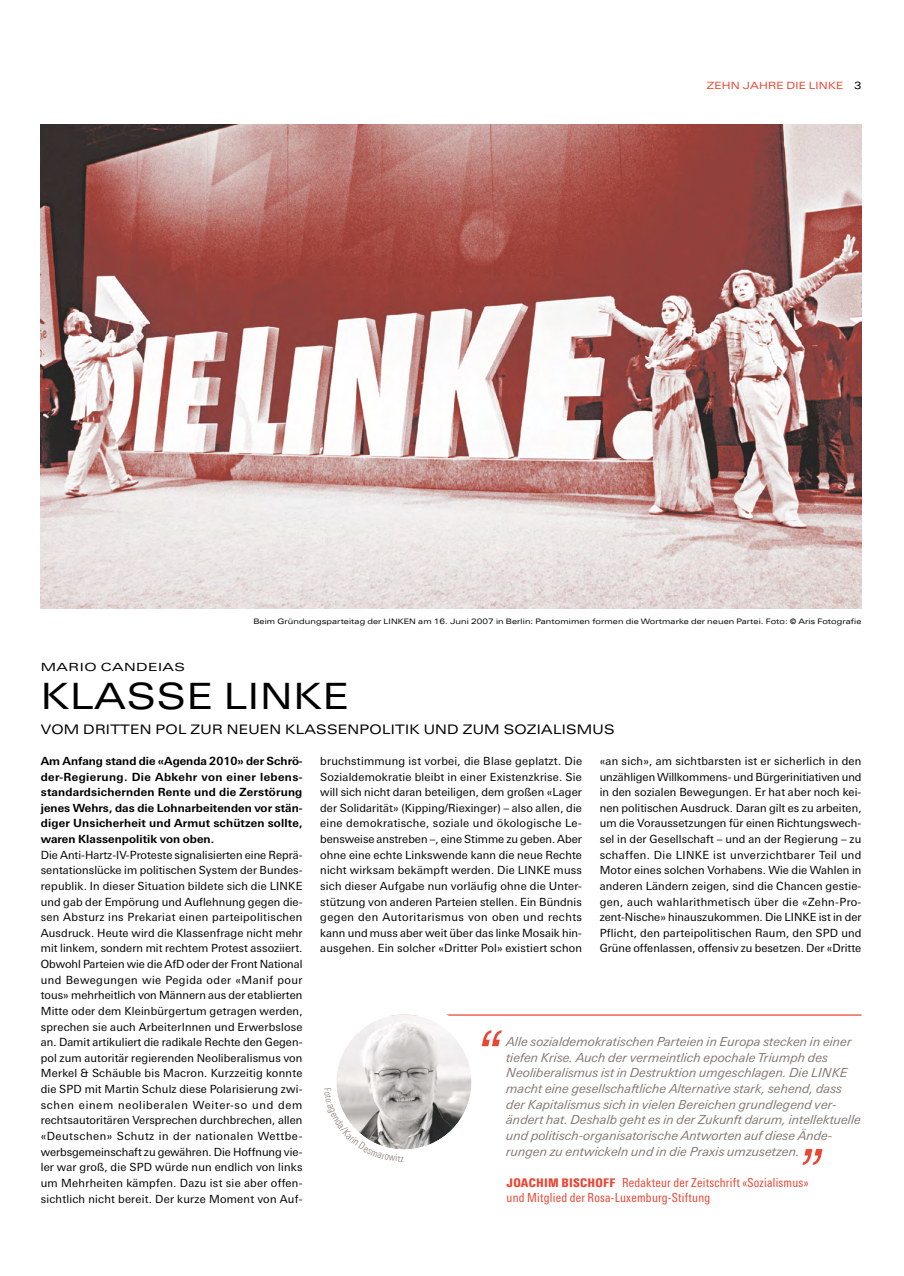
<style>
.page{position:relative;width:904px;height:1276px;background:#fff}
.page>*{position:absolute;margin:0;border:0;box-sizing:border-box;transform-origin:0 0}
.t1{font:36.25px "Linotype Univers Extd";letter-spacing:.025em;color:#000}
.t2{font:13.12px "Linotype Univers Extd";letter-spacing:.02em;color:#000}
.t3{font:italic 12.5px/15.6px "Linotype Univers Basic";letter-spacing:.01em;color:#847873}
.t4{font:condensed 12.5px/15.6px "Linotype Univers";letter-spacing:.02em;color:#e94633}
.t5{font:11.25px/15.6px "Linotype Univers Basic";letter-spacing:.015em;color:#000;text-align:justify}
.t6{font:700 11.25px/15.6px "Linotype Univers Basic";letter-spacing:.005em;color:#000;text-align:justify}
.t7{font:11.25px "Linotype Univers Extd";letter-spacing:.04em;color:#000;scale:1.16 1}
.t8{font:10px "Linotype Univers Extd";letter-spacing:.02em;color:#e94633}
.t9{font:7.5px "Linotype Univers Extd";letter-spacing:.015em;color:#000}
.s1{color:#000}
.s2{font-weight:900;font-size:11.88px}
</style>
<div class="page">
<img style="left:41px;top:124px;width:820px;height:484px">
<svg style="left:802px;top:1149px;width:20px;height:16px"></svg>
<hr style="left:377px;top:1014px;width:484px;height:1px;background:#e94633">
<svg style="left:482px;top:1030px;width:20px;height:16px"></svg>
<img style="left:336px;top:1014px;width:135px;height:135px;border-radius:67px">
<div style="left:324px;top:1002px;width:160px;height:160px;border:12px solid #fff;border-radius:50%"></div>
<svg style="left:324px;top:1088px;width:79px;height:73px"></svg>
<p class="t8" style="left:707px;top:79px;width:156px">ZEHN JAHRE DIE LINKE <span class="s1">3</span></p>
<p class="t9" style="left:253px;top:617px;width:609px">Beim Gründungsparteitag der LINKEN am 16. Juni 2007 in Berlin: Pantomimen formen die Wortmarke der neuen Partei. Foto: © Aris Fotografie</p>
<p class="t7" style="left:41px;top:660px;width:126px">MARIO CANDEIAS</p>
<h1 class="t1" style="left:41px;top:674px;width:309px">KLASSE LINKE</h1>
<p class="t2" style="left:41px;top:721px;width:575px">VOM DRITTEN POL ZUR NEUEN KLASSENPOLITIK UND ZUM SOZIALISMUS</p>
<p class="t6" style="left:41px;top:753px;width:263px">Am Anfang stand die «Agenda 2010» der Schrö&shy;der-Regierung. Die Abkehr von einer lebens&shy;standardsichernden Rente und die Zerstörung jenes Wehrs, das die Lohnarbeitenden vor stän&shy;diger Unsicherheit und Armut schützen sollte, waren Klassenpolitik von oben.</p>
<p class="t5" style="left:41px;top:847px;width:263px">Die Anti-Hartz-IV-Proteste signalisierten eine Reprä&shy;sentationslücke im politischen System der Bundes&shy;republik. In dieser Situation bildete sich die LINKE und gab der Empörung und Auflehnung gegen die&shy;sen Absturz ins Prekariat einen parteipolitischen Ausdruck. Heute wird die Klassenfrage nicht mehr mit linkem, sondern mit rechtem Protest assoziiert.<br>Obwohl Parteien wie die AfD oder der Front National und Bewegungen wie Pegida oder «Manif pour tous» mehrheitlich von Männern aus der etablierten Mitte oder dem Kleinbürgertum getragen werden, sprechen sie auch ArbeiterInnen und Erwerbslose an. Damit artikuliert die radikale Rechte den Gegen&shy;pol zum autoritär regierenden Neoliberalismus von Merkel &amp; Schäuble bis Macron. Kurzzeitig konnte die SPD mit Martin Schulz diese Polarisierung zwi&shy;schen einem neoliberalen Weiter-so und dem rechtsautoritären Versprechen durchbrechen, allen «Deutschen» Schutz in der nationalen Wettbe&shy;werbsgemeinschaft zu gewähren. Die Hoffnung vie&shy;ler war groß, die SPD würde nun endlich von links um Mehrheiten kämpfen. Dazu ist sie aber offen&shy;sichtlich nicht bereit. Der kurze Moment von Auf-</p>
<p class="t5" style="left:320px;top:753px;width:263px">bruchstimmung ist vorbei, die Blase geplatzt. Die Sozialdemokratie bleibt in einer Existenzkrise. Sie will sich nicht daran beteiligen, dem großen «Lager der Solidarität» (Kipping/Riexinger) – also allen, die eine demokratische, soziale und ökologische Le&shy;bensweise anstreben –, eine Stimme zu geben. Aber ohne eine echte Linkswende kann die neue Rechte nicht wirksam bekämpft werden. Die LINKE muss sich dieser Aufgabe nun vorläufig ohne die Unter&shy;stützung von anderen Parteien stellen. Ein Bündnis gegen den Autoritarismus von oben und rechts kann und muss aber weit über das linke Mosaik hin&shy;ausgehen. Ein solcher «Dritter Pol» existiert schon</p>
<p class="t5" style="left:599px;top:753px;width:263px">«an sich», am sichtbarsten ist er sicherlich in den unzähligen Willkommens- und Bürgerinitiativen und in den sozialen Bewegungen. Er hat aber noch kei&shy;nen politischen Ausdruck. Daran gilt es zu arbeiten, um die Voraussetzungen für einen Richtungswech&shy;sel in der Gesellschaft – und an der Regierung – zu schaffen. Die LINKE ist unverzichtbarer Teil und Motor eines solchen Vorhabens. Wie die Wahlen in anderen Ländern zeigen, sind die Chancen gestie&shy;gen, auch wahlarithmetisch über die «Zehn-Pro&shy;zent-Nische» hinauszukommen. Die LINKE ist in der Pflicht, den parteipolitischen Raum, den SPD und Grüne offenlassen, offensiv zu besetzen. Der «Dritte</p>
<p class="t3" style="left:506px;top:1033px;width:356px">Alle sozialdemokratischen Parteien in Europa stecken in einer tiefen Krise. Auch der vermeintlich epochale Triumph des Neoliberalismus ist in Destruktion umgeschlagen. Die LINKE macht eine gesellschaftliche Alternative stark, sehend, dass der Kapitalismus sich in vielen Bereichen grundlegend ver&shy;ändert hat. Deshalb geht es in der Zukunft darum, intellektuelle und politisch-organisatorische Antworten auf diese Ände&shy;rungen zu entwickeln und in die Praxis umzusetzen.</p>
<p class="t4" style="left:506px;top:1174px;width:303px"><span class="s2">JOACHIM BISCHOFF</span> Redakteur der Zeitschrift «Sozialismus» und Mitglied der Rosa-Luxemburg-Stiftung</p>
</div>
